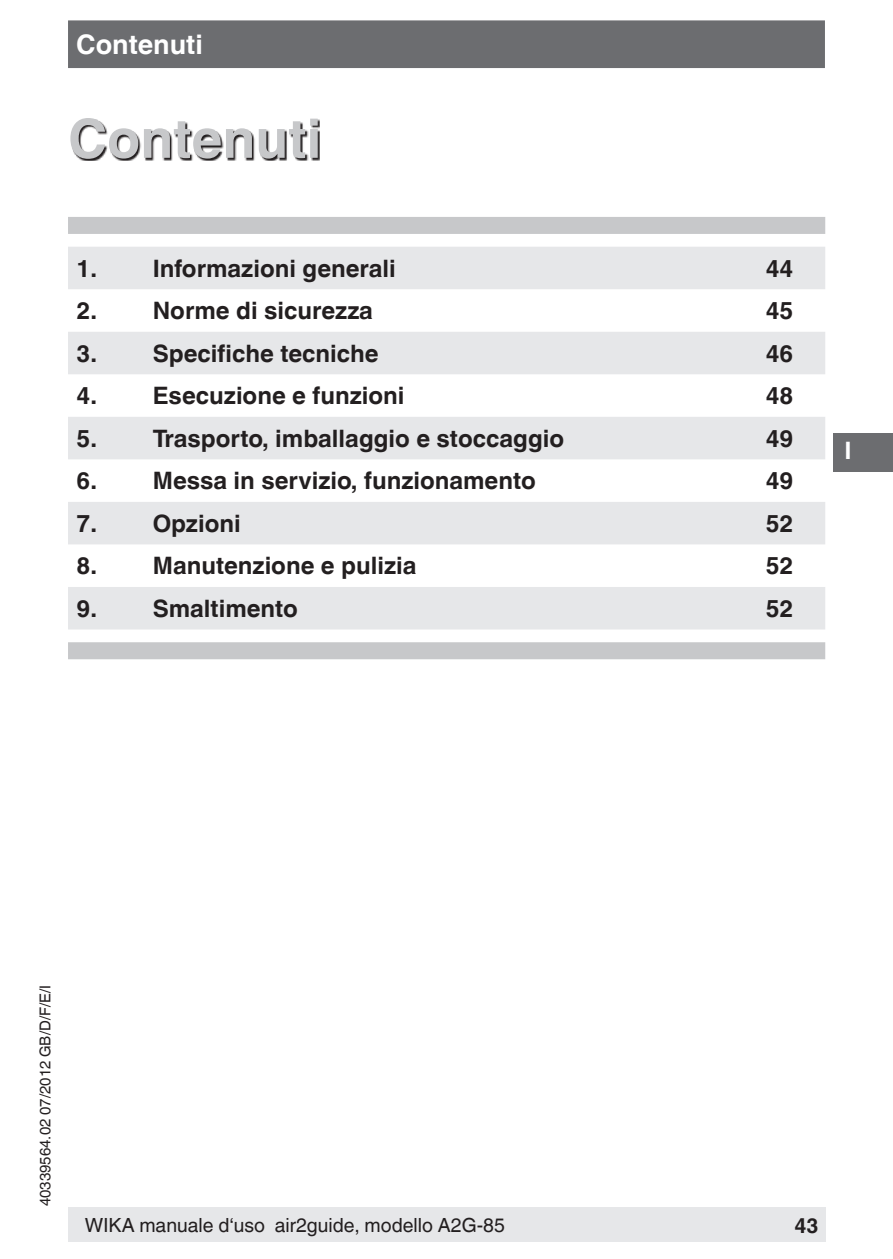
<style>
.page{position:relative;width:893px;height:1259px;background:#fff}
.page>*{position:absolute;margin:0;border:0;box-sizing:border-box;transform-origin:0 0}
.t1{font:700 54px "Helvetica World";color:#c7c8ca}
.t2{font:700 27px "Helvetica World";color:#fff}
.t3{font:700 24px "Helvetica World";color:#231f20}
.t4{font:700 24px "Helvetica World";color:#fff}
.t5{font:700 21px "Helvetica World";color:#231f20}
.t6{font:19.5px "Helvetica World";color:#231f20}
.t7{font:15px "Helvetica World";color:#231f20}
</style>
<div class="page">
<div style="left:833px;top:433px;width:60px;height:38px;background:#6c6d70"></div>
<div style="left:68px;top:1208px;width:758px;height:34px;background:#e6e7e9"></div>
<div style="left:68px;top:20px;width:757px;height:48px;background:#6c6d70;border:3px solid #6c6d70"></div>
<svg style="left:68px;top:217px;width:757px;height:442px;fill:#c7c8ca"></svg>
<svg style="left:68px;top:247px;width:757px;height:382px;fill:#e6e7e9"></svg>
<svg style="left:72px;top:119px;width:248px;height:41px"></svg>
<p class="t2" style="left:76px;top:29px;width:128px">Contenuti</p>
<h1 class="t1" style="left:68px;top:108px;width:255px">Contenuti</h1>
<p class="t3" style="left:77px;top:254px;width:321px">1. Informazioni generali</p>
<p class="t3" style="left:766px;top:254px;width:29px">44</p>
<p class="t3" style="left:77px;top:297px;width:298px">2. Norme di sicurezza</p>
<p class="t3" style="left:766px;top:297px;width:29px">45</p>
<p class="t3" style="left:77px;top:339px;width:304px">3. Specifiche tecniche</p>
<p class="t3" style="left:766px;top:339px;width:29px">46</p>
<p class="t3" style="left:77px;top:382px;width:329px">4. Esecuzione e funzioni</p>
<p class="t3" style="left:766px;top:382px;width:29px">48</p>
<p class="t3" style="left:77px;top:424px;width:489px">5. Trasporto, imballaggio e stoccaggio</p>
<p class="t3" style="left:766px;top:424px;width:29px">49</p>
<p class="t3" style="left:77px;top:467px;width:461px">6. Messa in servizio, funzionamento</p>
<p class="t3" style="left:766px;top:467px;width:29px">49</p>
<p class="t3" style="left:77px;top:509px;width:166px">7. Opzioni</p>
<p class="t3" style="left:766px;top:509px;width:29px">52</p>
<p class="t3" style="left:77px;top:552px;width:341px">8. Manutenzione e pulizia</p>
<p class="t3" style="left:766px;top:552px;width:29px">52</p>
<p class="t3" style="left:77px;top:594px;width:223px">9. Smaltimento</p>
<p class="t3" style="left:766px;top:594px;width:29px">52</p>
<p class="t4" style="left:844px;top:436px;width:9px">I</p>
<p class="t7" style="left:36px;top:1206px;width:222px;rotate:-90deg">40339564.02 07/2012 GB/D/F/E/I</p>
<p class="t6" style="left:85px;top:1213px;width:421px">WIKA manuale d‘uso air2guide, modello A2G-85</p>
<p class="t5" style="left:794px;top:1213px;width:26px">43</p>
</div>
